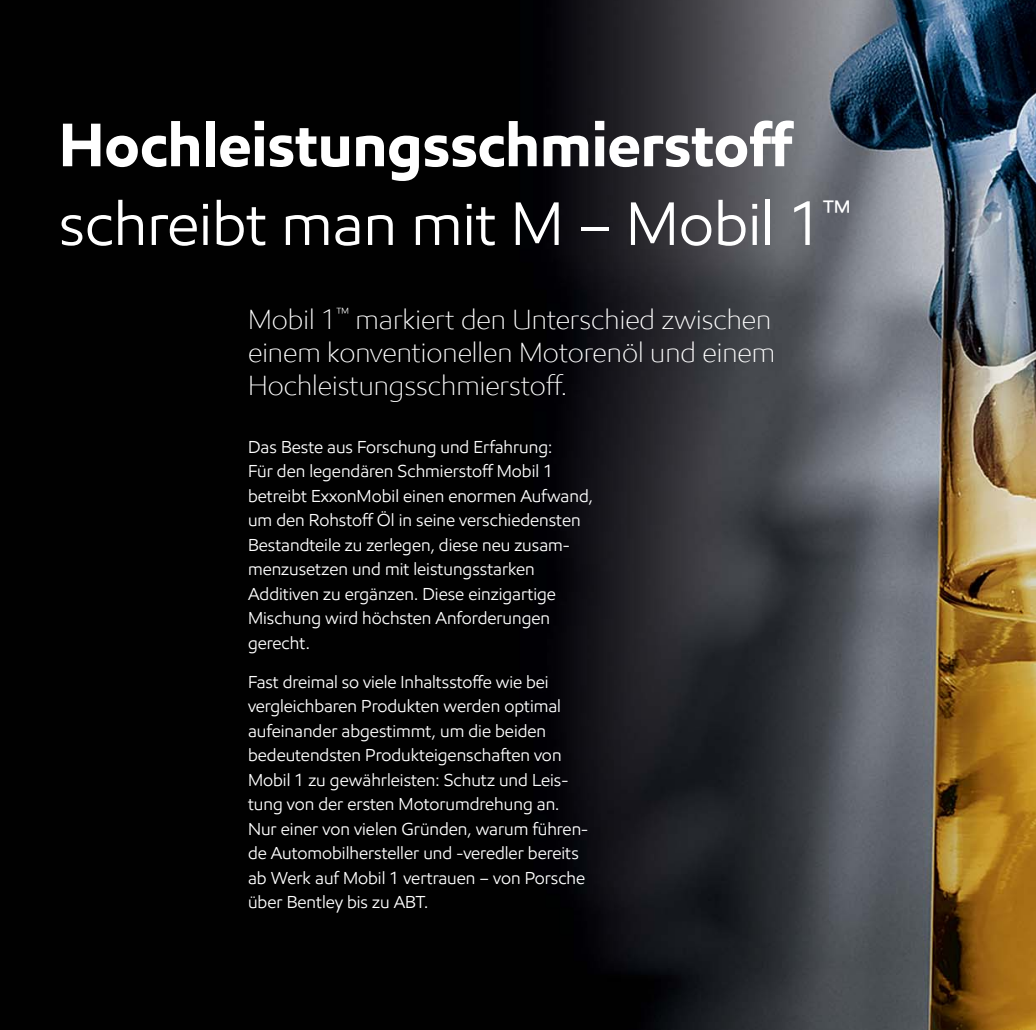
<style>
.page{position:relative;width:1036px;height:1030px;background:#fff}
.page>*{position:absolute;margin:0;border:0;box-sizing:border-box;transform-origin:0 0}
.t1{font:700 61.25px/78.8px "E Mprint";color:#fff}
.t2{font:300 28px/33.2px "E Mprint";color:#fff}
.t3{font:17.5px/24.5px "E Mprint";color:#fff}
.s1{font-weight:400}
</style>
<div class="page">
<img style="left:0;top:0;width:1036px;height:1030px">
<h1 class="t1" style="left:59px;top:105px;width:794px">Hochleistungsschmierstoff <span class="s1">schreibt man mit M – Mobil 1</span><sup>™</sup></h1>
<h2 class="t2" style="left:248px;top:302px;width:529px">Mobil 1<sup>™</sup> markiert den Unterschied zwischen einem konventionellen Motorenöl und einem<br>Hochleistungsschmierstoff.</h2>
<p class="t3" style="left:248px;top:434px;width:346px">Das Beste aus Forschung und Erfahrung:<br>Für den legendären Schmierstoff Mobil 1 betreibt ExxonMobil einen enormen Aufwand, um den Rohstoff Öl in seine verschiedensten Bestandteile zu zerlegen, diese neu zusam&shy;menzusetzen und mit leistungsstarken Additiven zu ergänzen. Diese einzigartige Mischung wird höchsten Anforderungen gerecht.</p>
<p class="t3" style="left:248px;top:669px;width:342px">Fast dreimal so viele Inhaltsstoffe wie bei vergleichbaren Produkten werden optimal aufeinander abgestimmt, um die beiden bedeutendsten Produkteigenschaften von Mobil 1 zu gewährleisten: Schutz und Leis&shy;tung von der ersten Motorumdrehung an.<br>Nur einer von vielen Gründen, warum führen&shy;de Automobilhersteller und -veredler bereits ab Werk auf Mobil 1 vertrauen – von Porsche über Bentley bis zu ABT.</p>
</div>
